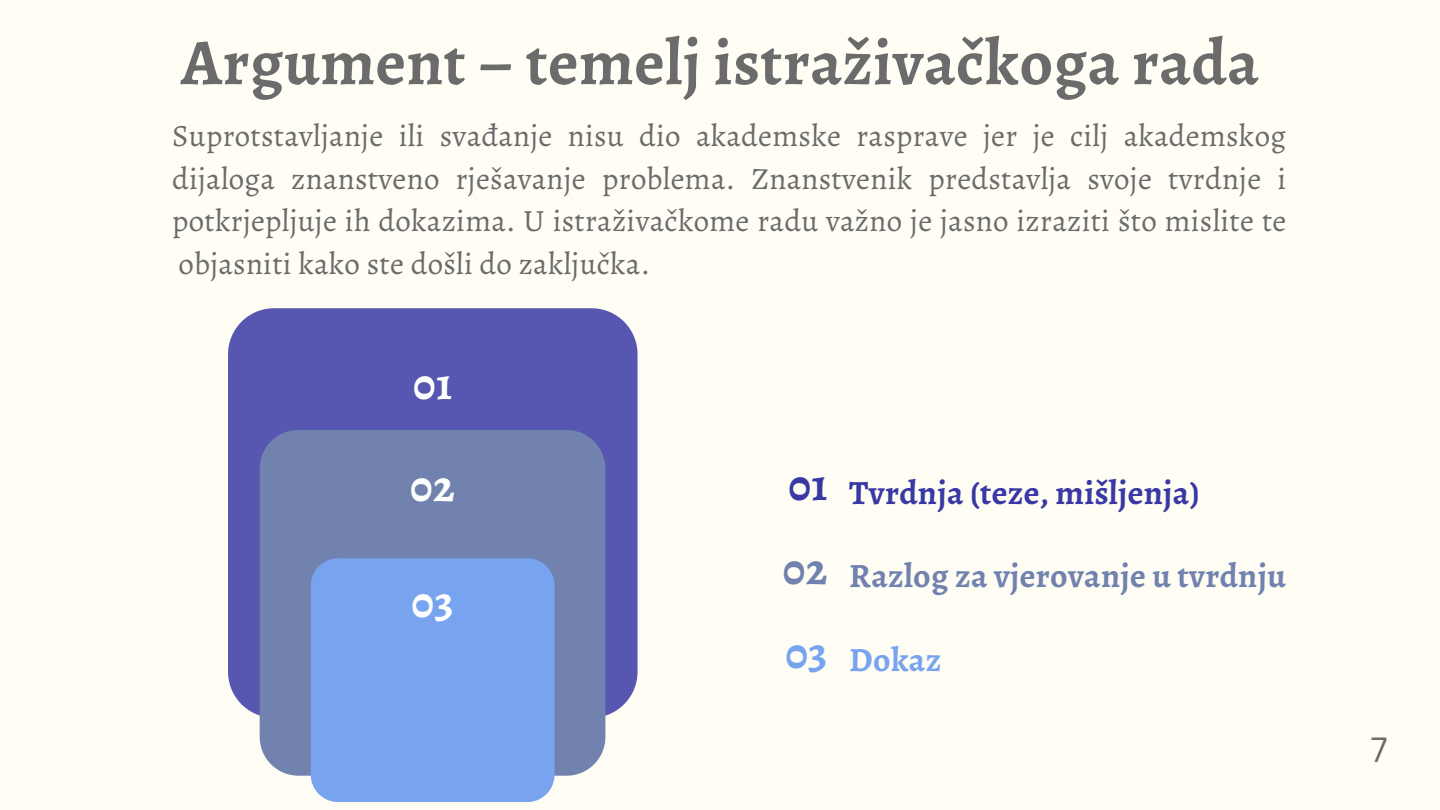
<style>
.page{position:relative;width:1440px;height:810px;background:#fffdf4}
.page>*{position:absolute;margin:0;border:0;box-sizing:border-box;transform-origin:0 0}
.t1{font:700 65.3px "Alegreya";letter-spacing:.01em;color:#6b6b6b}
.t2{font:700 44.8px "Alegreya";color:#fff}
.t3{font:700 44.8px "Alegreya";color:#3938a4}
.t4{font:700 44.8px "Alegreya";color:#7182af}
.t5{font:700 44.8px "Alegreya";color:#78a4ef}
.t6{font:700 34px "Alegreya";letter-spacing:.01em;color:#7182af}
.t7{font:700 34px "Alegreya";letter-spacing:.01em;color:#3938a4}
.t8{font:700 34px "Alegreya";letter-spacing:.01em;color:#78a4ef}
.t9{font:34px "Canva Sans";color:#6b6b6b}
.t10{font:31px/42.8px "Alegreya";letter-spacing:.01em;color:#6b6b6b;text-align:justify}
</style>
<div class="page">
<div style="left:228px;top:308px;width:410px;height:410px;background:#5756b0"></div>
<div style="left:260px;top:430px;width:345px;height:346px;background:#7182af"></div>
<div style="left:311px;top:558px;width:244px;height:244px;background:#78a4ef"></div>
<h1 class="t1" style="left:181px;top:18px;width:1079px">Argument – temelj istraživačkoga rada</h1>
<p class="t10" style="left:172px;top:114px;width:1116px">Suprotstavljanje ili svađanje nisu dio akademske rasprave jer je cilj akademskog dijaloga znanstveno rješavanje problema. Znanstvenik predstavlja svoje tvrdnje i potkrjepljuje ih dokazima. U istraživačkome radu važno je jasno izraziti što mislite te objasniti kako ste došli do zaključka.</p>
<h2 class="t2" style="left:413px;top:353px;width:41px">01</h2>
<h2 class="t2" style="left:410px;top:456px;width:46px">02</h2>
<h2 class="t2" style="left:411px;top:572px;width:44px">03</h2>
<h2 class="t3" style="left:789px;top:455px;width:41px">01</h2>
<p class="t7" style="left:849px;top:470px;width:352px">Tvrdnja (teze, mišljenja)</p>
<h2 class="t4" style="left:783px;top:539px;width:46px">02</h2>
<p class="t6" style="left:849px;top:553px;width:438px">Razlog za vjerovanje u tvrdnju</p>
<h2 class="t5" style="left:785px;top:623px;width:44px">03</h2>
<p class="t8" style="left:849px;top:636px;width:94px">Dokaz</p>
<p class="t9" style="left:1371px;top:725px;width:18px">7</p>
</div>
